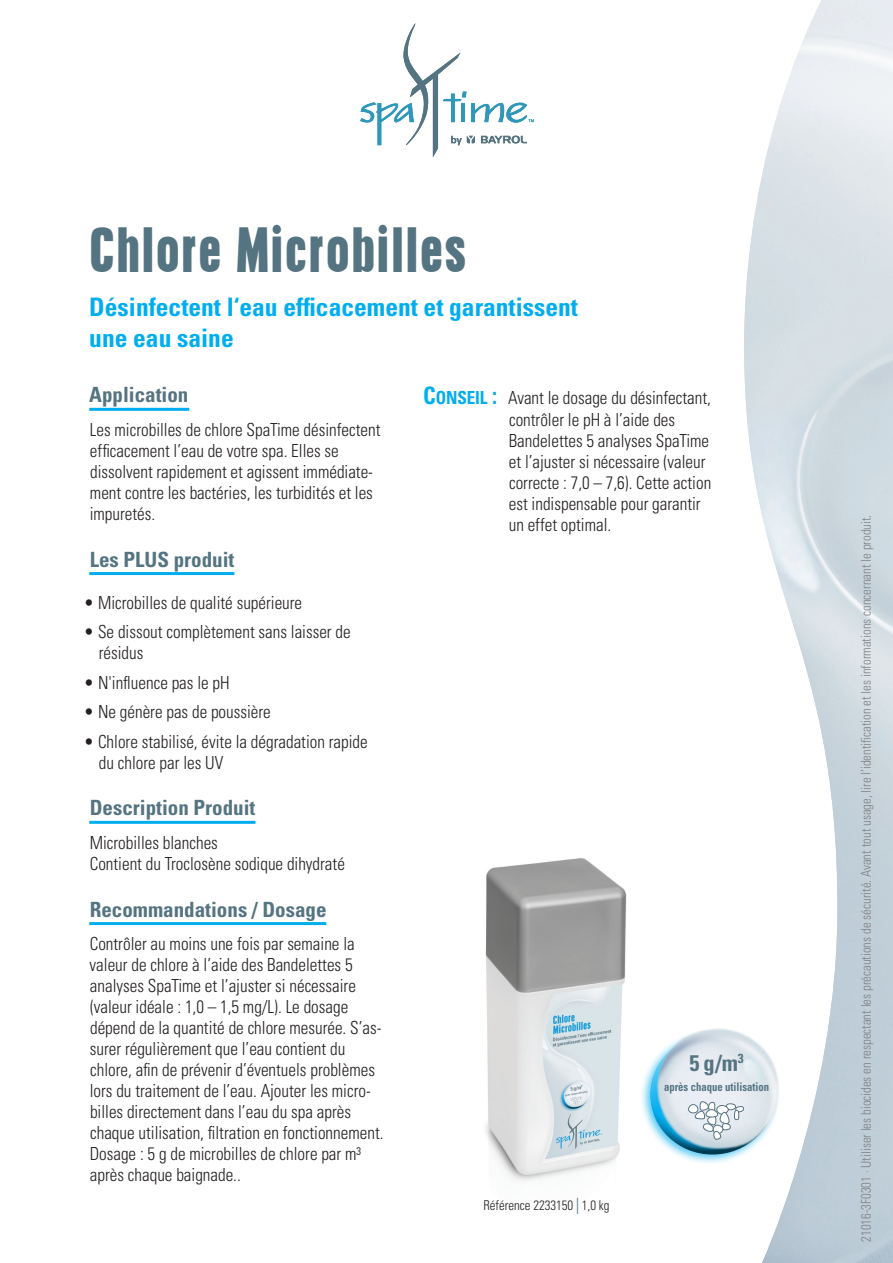
<style>
.page{position:relative;width:893px;height:1263px;background:#fff}
.page>*{position:absolute;margin:0;border:0;box-sizing:border-box;transform-origin:0 0}
.t1{font:54px "Cupido";letter-spacing:.025em;color:#557482;scale:.9 1}
.t2{font:700 condensed 25.5px/30.6px "Univers LT Std";color:#00aeef}
.t3{font:700 condensed 22.5px "Univers LT Std";color:#557482}
.t4{font:700 condensed 21px "Univers LT Std";color:#557482}
.t5{font:300 condensed 18px/21px "Univers LT Std";color:#231f20;scale:.95 1}
.t6{font:300 condensed 13.5px "Univers LT Std";color:#808285;scale:.95 1}
.t7{font:300 condensed 13.5px "Univers LT Std";color:#231f20;scale:.95 1}
.t8{font:700 condensed 11.85px "Univers LT Std";color:#557482;scale:.9 1}
.s1{font-weight:700;font-size:24px;color:#00aeef}
.s2{font-weight:700;color:#00aeef}
.s3{font-family:"Vectora LT Std";font-weight:400;font-stretch:normal;font-size:16.2px;color:#557482}
</style>
<div class="page">
<img style="left:744px;top:0;width:149px;height:1263px">
<svg style="left:360px;top:23px;width:174px;height:134px"></svg>
<img style="left:485px;top:858px;width:142px;height:323px">
<hr style="left:89px;top:408px;width:100px;height:3px;background:#00aeef">
<hr style="left:89px;top:572px;width:145px;height:3px;background:#00aeef">
<hr style="left:89px;top:821px;width:166px;height:3px;background:#00aeef">
<hr style="left:89px;top:922px;width:237px;height:3px;background:#00aeef">
<img style="left:600px;top:928px;width:232px;height:288px">
<div style="left:695px;top:1111px;width:10px;height:8px;border:1px solid #557482;border-radius:3px"></div>
<div style="left:688px;top:1104px;width:10px;height:9px;background:#fff;border-radius:50%"></div>
<div style="left:688px;top:1104px;width:10px;height:9px;border:1px solid #557482;border-radius:50%"></div>
<svg style="left:699px;top:1101px;width:46px;height:39px"></svg>
<h1 class="t1" style="left:89px;top:213px;width:421px">Chlore Microbilles</h1>
<h2 class="t2" style="left:89px;top:292px;width:490px">Désinfectent l‘eau efficacement et garantissent une eau saine</h2>
<p class="t5" style="left:509px;top:388px;width:215px;text-indent:-85px"><span class="s1">C</span><span class="s2">ONSEIL</span> <span class="s1">:</span> Avant le dosage du désinfectant, contrôler le pH à l’aide des<br>Bandelettes 5 analyses SpaTime et l’ajuster si nécessaire (valeur correcte : 7,0 – 7,6). Cette action est indispensable pour garantir un effet optimal.</p>
<p class="t4" style="left:89px;top:382px;width:101px">Application</p>
<p class="t5" style="left:90px;top:419px;width:308px">Les microbilles de chlore SpaTime désinfectent efficacement l’eau de votre spa. Elles se dissolvent rapidement et agissent immédiate&shy;ment contre les bactéries, les turbidités et les impuretés.</p>
<p class="t4" style="left:90px;top:546px;width:146px">Les PLUS produit</p>
<p class="t5" style="left:84px;top:592px;width:231px">• Microbilles de qualité supérieure</p>
<p class="t5" style="left:99px;top:621px;width:267px;text-indent:-15px">• Se dissout complètement sans laisser de résidus</p>
<p class="t5" style="left:84px;top:672px;width:155px">• N'influence pas le pH</p>
<p class="t5" style="left:84px;top:701px;width:198px">• Ne génère pas de poussière</p>
<p class="t5" style="left:99px;top:731px;width:284px;text-indent:-15px">• Chlore stabilisé, évite la dégradation rapide du chlore par les UV</p>
<p class="t4" style="left:90px;top:795px;width:167px">Description Produit</p>
<p class="t5" style="left:90px;top:832px;width:270px">Microbilles blanches<br>Contient du Troclosène sodique dihydraté</p>
<p class="t4" style="left:90px;top:896px;width:238px">Recommandations / Dosage</p>
<p class="t5" style="left:90px;top:933px;width:311px">Contrôler au moins une fois par semaine la valeur de chlore à l’aide des Bandelettes 5 analyses SpaTime et l’ajuster si nécessaire (valeur idéale : 1,0 – 1,5 mg/L). Le dosage dépend de la quantité de chlore mesurée. S’as&shy;surer régulièrement que l’eau contient du chlore, afin de prévenir d’éventuels problèmes lors du traitement de l’eau. Ajouter les micro&shy;billes directement dans l’eau du spa après chaque utilisation, filtration en fonctionnement.<br>Dosage : 5 g de microbilles de chlore par m³ après chaque baignade..</p>
<p class="t3" style="left:690px;top:1049px;width:56px">5 g/m<sup>3</sup></p>
<p class="t8" style="left:664px;top:1079px;width:118px">après chaque utilisation</p>
<p class="t7" style="left:483px;top:1197px;width:134px">Référence 2233150 <span class="s3">|</span> 1,0 kg</p>
<p class="t6" style="left:858px;top:1242px;width:767px;rotate:-90deg">21016-3F0301 · Utiliser les biocides en respectant les précautions de sécurité. Avant tout usage, lire l’identification et les informations concernant le produit.</p>
</div>
